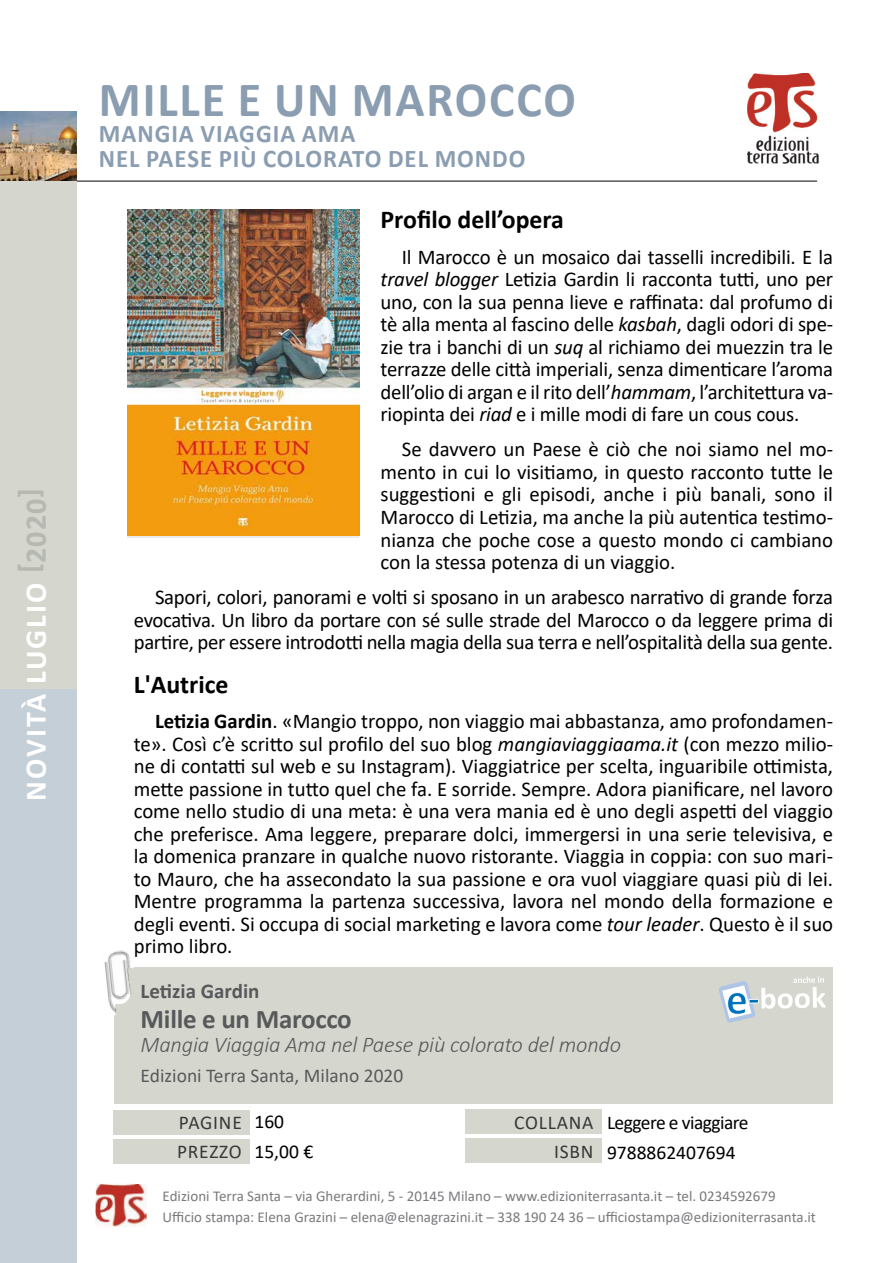
<style>
.page{position:relative;width:893px;height:1263px;background:#fff}
.page>*{position:absolute;margin:0;border:0;box-sizing:border-box;transform-origin:0 0}
.t1{font:700 49.5px "Calibri";letter-spacing:.04em;color:#8a9db1}
.t2{font:700 30px "Calibri";letter-spacing:.07em;color:#fff}
.t3{font:700 30px "Calibri";color:#b6b9b2}
.t4{font:700 27px "Calibri";letter-spacing:-.01em;color:#58595b}
.t5{font:700 25.8px "Calibri";color:#000}
.t6{font:700 25.5px/25.5px "Calibri";letter-spacing:.04em;color:#8a9db1}
.t7{font:italic 300 22.5px "Calibri";letter-spacing:-.01em;color:#58595b}
.t8{font:21px/22.5px "Calibri";color:#000;text-align:justify}
.t9{font:700 21px "Calibri";color:#58595b}
.t10{font:19.5px/30px "Calibri";letter-spacing:-.02em;color:#000}
.t11{font:19.5px "Calibri";color:#58595b}
.t12{font:19.5px/29.5px "Calibri";letter-spacing:.04em;color:#383839}
.t13{font:19.5px/30px "Calibri";color:#000}
.t14{font:15px/20.7px "Calibri";color:#797a7d}
.s1{font-style:italic}
.s2{font-weight:700}
</style>
<div class="page">
<img style="left:748px;top:73px;width:71px;height:90px">
<img style="left:0;top:111px;width:77px;height:52px">
<img style="left:95px;top:1184px;width:52px;height:43px">
<div style="left:0;top:689px;width:77px;height:574px;background:#c4cfd7"></div>
<hr style="left:77px;top:181px;width:740px;height:1px;background:#000">
<div style="left:0;top:163px;width:77px;height:526px;background:#d5d7ce"></div>
<div style="left:114px;top:967px;width:719px;height:137px;background:#d5d7ce"></div>
<div style="left:105px;top:950px;width:27px;height:62px;background:#fff"></div>
<img style="left:104px;top:950px;width:30px;height:46px">
<img style="left:107px;top:993px;width:24px;height:23px">
<div style="left:465px;top:1138px;width:137px;height:25px;background:#d5d7ce"></div>
<div style="left:465px;top:1108px;width:137px;height:25px;background:#d5d7ce"></div>
<div style="left:114px;top:1139px;width:136px;height:25px;background:#d5d7ce"></div>
<div style="left:114px;top:1110px;width:136px;height:25px;background:#d5d7ce"></div>
<img style="left:128px;top:209px;width:231px;height:327px">
<svg style="left:719px;top:976px;width:107px;height:47px"></svg>
<h2 class="t3" style="left:9px;top:498px;width:11px;rotate:-90deg">[</h2>
<h2 class="t3" style="left:15px;top:563px;width:65px;rotate:-90deg">2020</h2>
<h2 class="t3" style="left:9px;top:573px;width:11px;rotate:-90deg">]</h2>
<h2 class="t2" style="left:15px;top:800px;width:220px;rotate:-90deg">NOVITÀ LUGLIO</h2>
<h1 class="t1" style="left:99px;top:65px;width:479px">MILLE E UN MAROCCO</h1>
<p class="t6" style="left:99px;top:120px;width:428px">MANGIA VIAGGIA AMA<br>NEL PAESE PIÙ COLORATO DEL MONDO</p>
<p class="t5" style="left:381px;top:202px;width:185px">Profilo dell’opera</p>
<p class="t8" style="left:381px;top:245px;width:454px;text-indent:21px">Il Marocco è un mosaico dai tasselli incredibili laE. <span class="s1">travel blogger</span> Letizia Gardin li racconta tutti, uno per uno, con la sua penna lieve e raffinata: dal profumo di</p>
<p class="t8" style="left:381px;top:335px;width:454px">zie tra i banchi di un <span class="s1">suq</span> al richiamo dei muezzin tra le</p>
<p class="t8" style="left:381px;top:301px;width:454px;line-height:45px">tè alla menta al fascino delle <span class="s1">kasbah</span>, dagli odori di spe&shy;terrazze delle città imperiali, senza dimenticare ’l aroma riopinta dei <span class="s1">riad</span> ie mille modi di fare un cous cous.</p>
<p class="t8" style="left:381px;top:380px;width:454px">dell’olio di argan ile rito dell’<span class="s1">hammam</span> ’l, architettura va-</p>
<p class="t8" style="left:381px;top:426px;width:454px;line-height:45px;text-indent:21px">Se davvero un Paese è ciò che noi siamo nel mo&shy;suggestioni e gli episodi, anche i più banali, sono il nianza che poche cose a questo mondo ci cambiano</p>
<p class="t8" style="left:381px;top:460px;width:454px">mento in cui lo visitiamo in, questo racconto tutte le</p>
<p class="t8" style="left:381px;top:494px;width:454px;line-height:45px">Marocco di Letizia, ma anche la più autentica testimo&shy;con la stessa potenza di un viaggio.</p>
<p class="t8" style="left:134px;top:585px;width:701px;text-indent:21px">Sapori, colori, panorami e volti si sposano in un arabesco narrativo di grande forza evocativa. Un libro da portare con sé sulle strade del Marocco o da leggere prima di partire, per essere introdotti nella magia della sua terra e nell’ospitalità della sua gente.</p>
<p class="t5" style="left:134px;top:666px;width:96px">'L Autrice</p>
<p class="t8" style="left:155px;top:709px;width:680px"><span class="s2">Letizia Gardin</span> «. Mangio troppo, non viaggio mai abbastanza, amo profondamen-</p>
<p class="t8" style="left:134px;top:732px;width:701px">te .» Così è’c scritto sul profilo del suo blog <span class="s1">mangiaviaggiaama i t.</span> (con mezzo milio-</p>
<p class="t8" style="left:134px;top:754px;width:701px">ne di contatti sul web e su Instagram .) Viaggiatrice per scelta, inguaribile ottimista,</p>
<p class="t8" style="left:134px;top:777px;width:701px">mette passione in tutto quel che fa E. sorride. Sempre. Adora pianificare, nel lavoro come nello studio di una meta è: una vera mania ed è uno degli aspetti del viaggio che preferisce. Ama leggere, preparare dolci, immergersi in una serie televisiva e,</p>
<p class="t8" style="left:134px;top:867px;width:701px">to Mauro, che ha assecondato la sua passione e ora vuol viaggiare quasi più di lei.</p>
<p class="t8" style="left:134px;top:833px;width:701px;line-height:45px">la domenica pranzare in qualche nuovo ristorante. Viaggia in coppia: con suo mari-<br>Mentre programma la partenza successiva, lavora nel mondo della formazione e</p>
<p class="t8" style="left:134px;top:912px;width:701px">degli eventi. Si occupa di social marketing e lavora come <span class="s1">tour leader</span>. Questo ilè suo primo libro.</p>
<p class="t9" style="left:141px;top:976px;width:120px">Letizia Gardin</p>
<p class="t4" style="left:141px;top:1000px;width:213px">Mille e un Marocco</p>
<p class="t7" style="left:141px;top:1030px;width:482px">Mangia Viaggia Ama nel Paese più colorato del mondo</p>
<p class="t11" style="left:141px;top:1062px;width:264px">Edizioni Terra Santa, Milano 2020</p>
<p class="t12" style="left:177px;top:1107px;width:66px">PAGINE<br>PREZZO</p>
<p class="t13" style="left:254px;top:1106px;width:60px">160<br>15,00 €</p>
<p class="t10" style="left:607px;top:1107px;width:143px">Leggere e viaggiare<br>9788862407694</p>
<p class="t12" style="left:514px;top:1107px;width:81px;text-align:right">COLLANA<br>ISBN</p>
<p class="t14" style="left:163px;top:1186px;width:655px">Edizioni Terra Santa – via Gherardini -5, 20145 Milano – www.edizioniterrasanta i t. – tel. 0234592679<br>Ufficio stampa: Elena Grazini – elena@elenagrazini i t. – 338 190 24 36 – ufficiostampa@edizioniterrasanta i t.</p>
</div>
